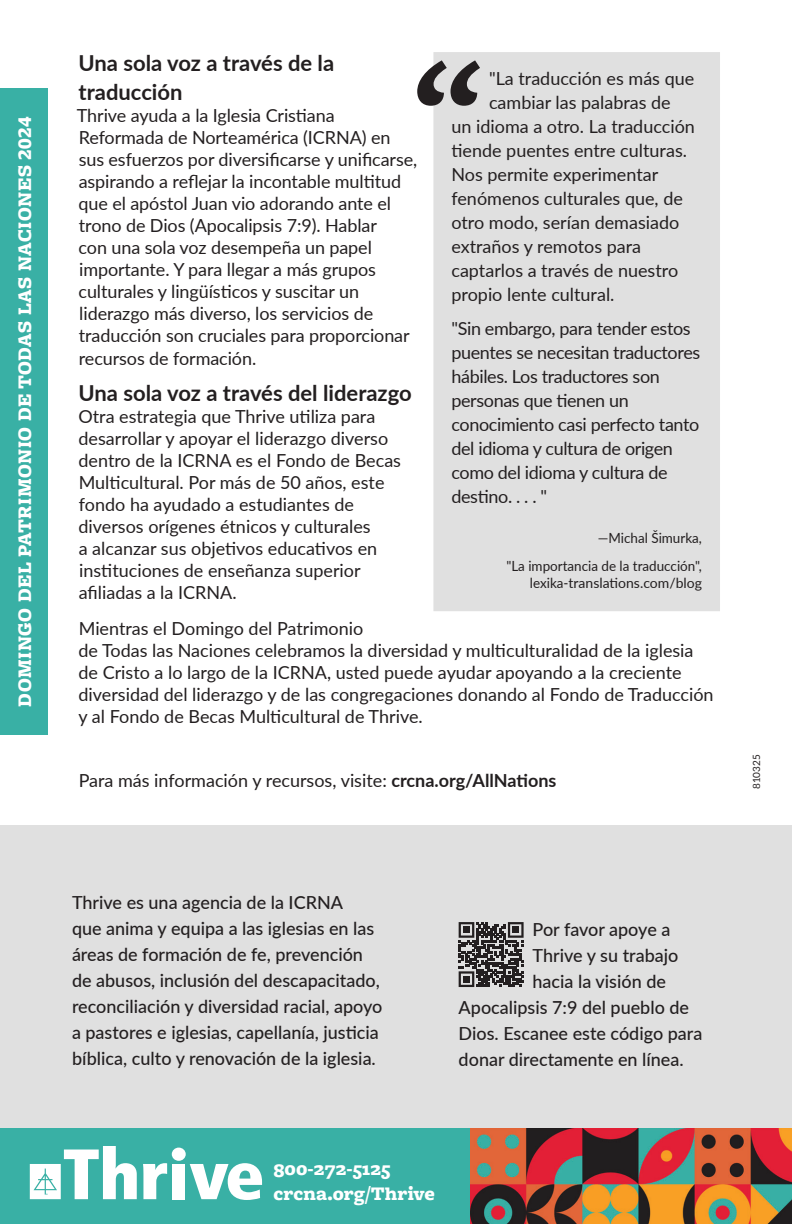
<style>
.page{position:relative;width:792px;height:1224px;background:#fff}
.page>*{position:absolute;margin:0;border:0;box-sizing:border-box;transform-origin:0 0}
.t1{font:700 22px/28.8px "Lato";color:#231f20}
.t2{font:900 20px "Freight Macro Pro";letter-spacing:.025em;color:#fff}
.t3{font:900 20px "Freight Macro Pro";color:#fff}
.t4{font:18px/22px "Lato";letter-spacing:-.005em;color:#231f20}
.t5{font:500 18px/26px "Lato";color:#231f20}
.t6{font:14px "Lato";color:#231f20;scale:.96 1}
.Bodytext_small{font:10px "Lato";color:#231f20}
.s1{font-weight:700}
</style>
<div class="page">
<div style="left:0;top:1128px;width:792px;height:96px;background:#39b0a5"></div>
<svg style="left:30px;top:1146px;width:107px;height:53px"></svg>
<svg style="left:143px;top:1163px;width:24px;height:36px"></svg>
<div style="left:172px;top:1164px;width:13px;height:35px;background:#fff"></div>
<svg style="left:190px;top:1163px;width:72px;height:37px"></svg>
<div style="left:172px;top:1148px;width:14px;height:13px;background:#fff;border-radius:50%"></div>
<img style="left:470px;top:1128px;width:322px;height:96px">
<div style="left:442px;top:61px;width:269px;height:541px;background:#e0e0e0"></div>
<div style="left:433px;top:52px;width:287px;height:559px;border:18px solid #e0e0e0"></div>
<svg style="left:417px;top:60px;width:63px;height:46px"></svg>
<div style="left:0;top:826px;width:792px;height:302px;background:#e0e0e0"></div>
<svg style="left:459px;top:922px;width:65px;height:65px"></svg>
<div style="left:463px;top:976px;width:7px;height:7px;background:#231f20"></div>
<div style="left:0;top:88px;width:48px;height:646px;background:#39b0a5"></div>
<p class="t2" style="left:11px;top:707px;width:592px;rotate:-90deg">DOMINGO DEL PATRIMONIO DE TODAS LAS NACIONES 2024</p>
<p class="t1" style="left:79px;top:48px;width:257px">Una sola voz a través de la traducción</p>
<p class="t4" style="left:77px;top:104px;width:342px">Thrive ayuda a la Iglesia Cristiana Reformada de Norteamérica (ICRNA) en sus esfuerzos por diversificarse y unificarse, aspirando a reflejar la incontable multitud que el apóstol Juan vio adorando ante el trono de Dios (Apocalipsis 7:9). Hablar<br>con una sola voz desempeña un papel importante. Y para llegar a más grupos culturales y lingüísticos y suscitar un liderazgo más diverso, los servicios de traducción son cruciales para proporcionar recursos de formación.</p>
<p class="t1" style="left:79px;top:378px;width:335px">Una sola voz a través del liderazgo</p>
<p class="t4" style="left:78px;top:405px;width:324px">Otra estrategia que Thrive utiliza para desarrollar y apoyar el liderazgo diverso dentro de la ICRNA es el Fondo de Becas Multicultural. Por más de 50 años, este fondo ha ayudado a estudiantes de diversos orígenes étnicos y culturales<br>a alcanzar sus objetivos educativos en instituciones de enseñanza superior afiliadas a la ICRNA.</p>
<p class="t4" style="left:79px;top:617px;width:637px">Mientras el Domingo del Patrimonio<br>de Todas las Naciones celebramos la diversidad y multiculturalidad de la iglesia de Cristo a lo largo de la ICRNA, usted puede ayudar apoyando a la creciente diversidad del liderazgo y de las congregaciones donando al Fondo de Traducción y al Fondo de Becas Multicultural de Thrive.</p>
<p class="t4" style="left:489px;top:67px;width:207px">"La traducción es más que</p>
<p class="t4" style="left:489px;top:91px;width:183px">cambiar las palabras de</p>
<p class="t4" style="left:451px;top:115px;width:245px">un idioma a otro. La traducción</p>
<p class="t4" style="left:451px;top:139px;width:237px">tiende puentes entre culturas.</p>
<p class="t4" style="left:451px;top:163px;width:208px">Nos permite experimentar</p>
<p class="t4" style="left:451px;top:187px;width:233px">fenómenos culturales que, de</p>
<p class="t4" style="left:451px;top:211px;width:229px">otro modo, serían demasiado</p>
<p class="t4" style="left:451px;top:235px;width:191px">extraños y remotos para</p>
<p class="t4" style="left:451px;top:259px;width:228px">captarlos a través de nuestro</p>
<p class="t4" style="left:451px;top:283px;width:165px">propio lente cultural.</p>
<p class="t4" style="left:451px;top:316px;width:250px;line-height:24px">"Sin embargo, para tender estos puentes se necesitan traductores hábiles. Los traductores son personas que tienen un conocimiento casi perfecto tanto del idioma y cultura de origen como del idioma y cultura de destino. . . . "</p>
<p class="t6" style="left:598px;top:528px;width:110px">—Michal Šimurka,</p>
<p class="t6" style="left:506px;top:556px;width:205px">"La importancia de la traducción",</p>
<p class="t6" style="left:530px;top:573px;width:181px">lexika-translations.com/blog</p>
<p class="t4" style="left:79px;top:769px;width:479px">Para más información y recursos, visite: <span class="s1">crcna.org/AllNations</span></p>
<p class="Bodytext_small" style="left:749px;top:789px;width:36px;rotate:-90deg">810325</p>
<p class="t5" style="left:72px;top:889px;width:312px">Thrive es una agencia de la ICRNA<br>que anima y equipa a las iglesias en las áreas de formación de fe, prevención de abusos, inclusión del descapacitado, reconciliación y diversidad racial, apoyo a pastores e iglesias, capellanía, justicia bíblica, culto y renovación de la iglesia.</p>
<p class="t5" style="left:533px;top:916px;width:139px">Por favor apoye a</p>
<p class="t5" style="left:533px;top:942px;width:147px">Thrive y su trabajo</p>
<p class="t5" style="left:533px;top:968px;width:135px">hacia la visión de</p>
<p class="t5" style="left:459px;top:994px;width:232px">Apocalipsis 7:9 del pueblo de</p>
<p class="t5" style="left:459px;top:1020px;width:245px">Dios. Escanee este código para</p>
<p class="t5" style="left:459px;top:1046px;width:227px">donar directamente en línea.</p>
<p class="t2" style="left:273px;top:1155px;width:119px">800-272-5125</p>
<p class="t3" style="left:273px;top:1180px;width:163px">crcna.org/Thrive</p>
</div>
